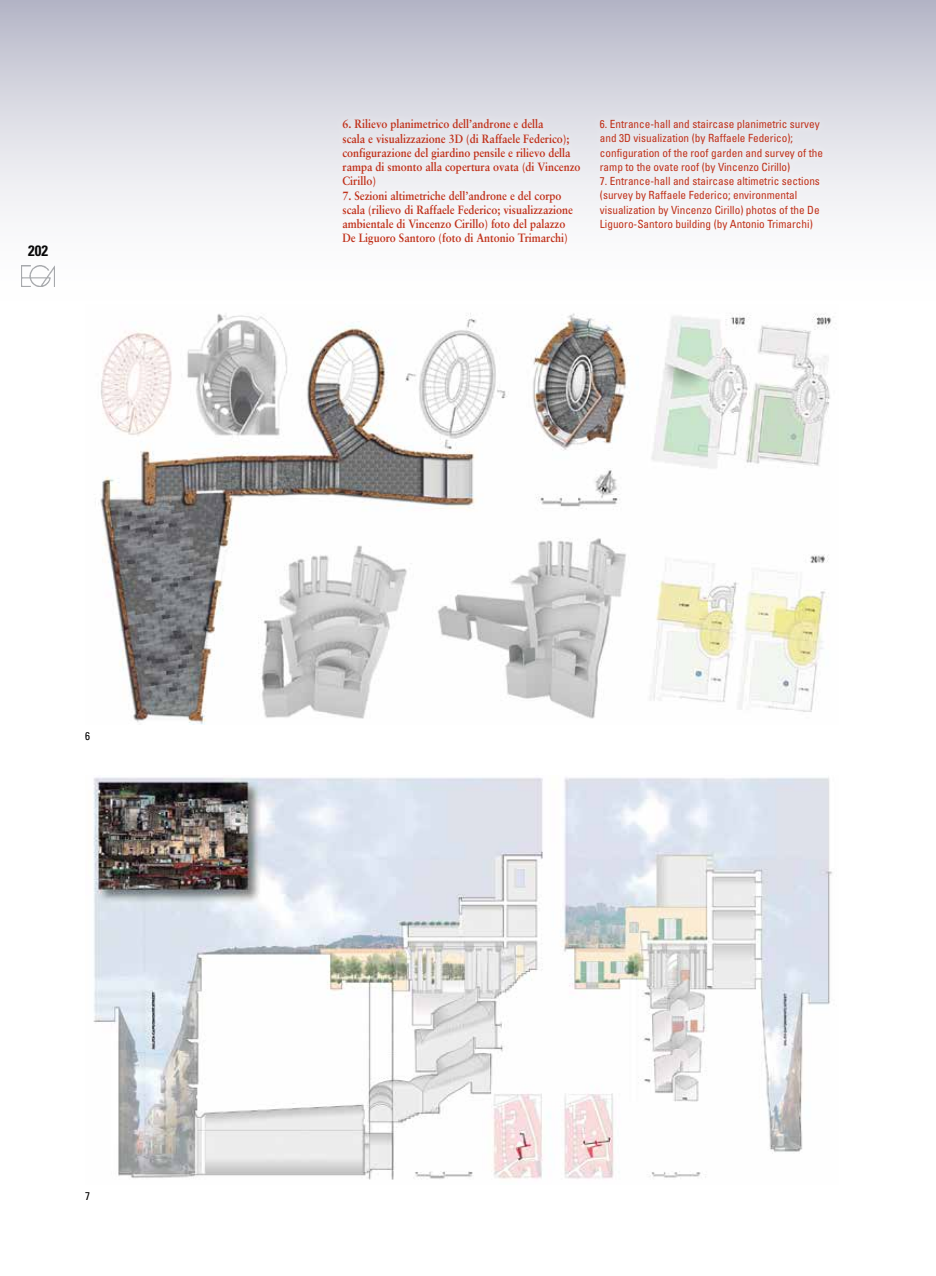
<style>
.page{position:relative;width:936px;height:1276px;background:#fff}
.page>*{position:absolute;margin:0;border:0;box-sizing:border-box;transform-origin:0 0}
.t1{font:700 condensed 15px "Univers";color:#000}
.t2{font:700 12px/14.2px "Sabon";color:#c03019;scale:.9 1}
.t3{font:condensed 11.25px/14.2px "Univers";color:#c03019}
.t4{font:condensed 11.25px "Univers";color:#000}
</style>
<div class="page">
<div style="left:0;top:0;width:935px;height:308px;background:linear-gradient(to bottom,#bcbdcc,#fff)"></div>
<img style="left:85px;top:304px;width:753px;height:420px">
<img style="left:93px;top:777px;width:740px;height:403px">
<div style="left:333px;top:110px;width:256px;height:144px;background:#fff;opacity:.75"></div>
<div style="left:591px;top:111px;width:240px;height:128px;background:#fff;opacity:.75"></div>
<p class="t1" style="left:28px;top:242px;width:21px">202</p>
<p class="t4" style="left:85px;top:728px;width:6px">6</p>
<p class="t4" style="left:85px;top:1189px;width:6px">7</p>
<p class="t2" style="left:342px;top:117px;width:266px">6. Rilievo planimetrico dell’androne e della<br>scala e visualizzazione 3D (di Raffaele Federico); configurazione del giardino pensile e rilievo della rampa di smonto alla copertura ovata (di Vincenzo Cirillo)</p>
<p class="t2" style="left:342px;top:188px;width:258px">7. Sezioni altimetriche dell’androne e del corpo scala (rilievo di Raffaele Federico; visualizzazione ambientale di Vincenzo Cirillo) foto del palazzo De Liguoro Santoro (foto di Antonio Trimarchi)</p>
<p class="t3" style="left:600px;top:117px;width:225px">6. Entrance-hall and staircase planimetric survey and 3D visualization (by Raffaele Federico); configuration of the roof garden and survey of the ramp to the ovate roof (by Vincenzo Cirillo)</p>
<p class="t3" style="left:600px;top:174px;width:221px">7. Entrance-hall and staircase altimetric sections (survey by Raffaele Federico; environmental visualization by Vincenzo Cirillo) photos of the De Liguoro-Santoro building (by Antonio Trimarchi)</p>
</div>
